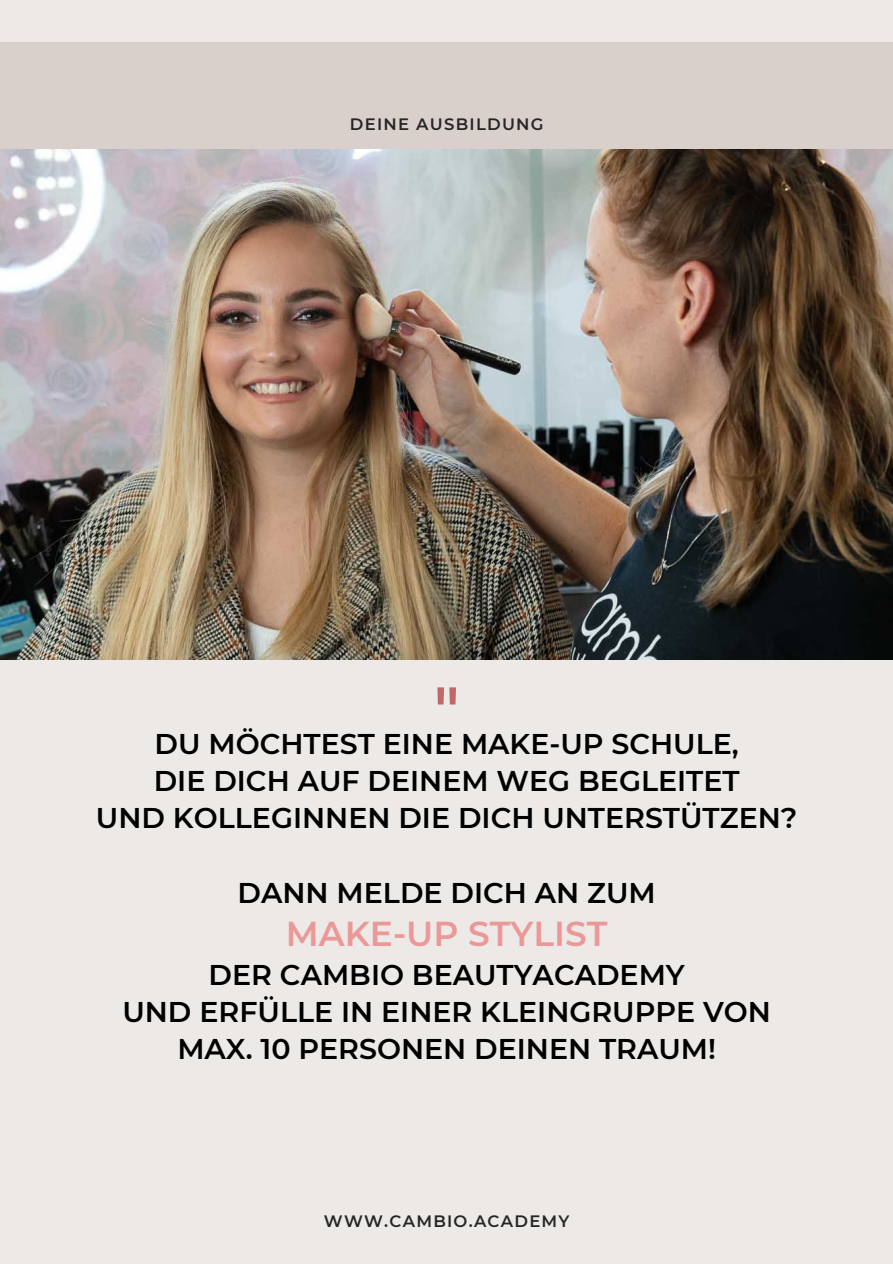
<style>
.page{position:relative;width:893px;height:1264px;background:#fff}
.page>*{position:absolute;margin:0;border:0;box-sizing:border-box;transform-origin:0 0}
.t1{font:600 61.8px "Montserrat";color:#bd6969}
.t2{font:600 34.5px "Montserrat";color:#eb9898}
.t3{font:600 28.5px/37.2px "Montserrat";color:#000;text-align:center}
.t4{font:600 16.5px "Montserrat";letter-spacing:.075em;color:#262626}
</style>
<div class="page">
<div style="left:0;top:0;width:892px;height:1263px;background:#ede9e6"></div>
<img style="left:0;top:149px;width:892px;height:511px">
<div style="left:0;top:43px;width:892px;height:106px;background:#d9d0cc"></div>
<p class="t4" style="left:350px;top:112px;width:195px">DEINE AUSBILDUNG</p>
<h1 class="t1" style="left:434px;top:665px;width:27px">"</h1>
<p class="t3" style="left:96px;top:724px;width:703px">DU MÖCHTEST EINE MAKE-UP SCHULE,<br>DIE DICH AUF DEINEM WEG BEGLEITET<br>UND KOLLEGINNEN DIE DICH UNTERSTÜTZEN?</p>
<p class="t3" style="left:237px;top:872px;width:419px">DANN MELDE DICH AN ZUM</p>
<p class="t2" style="left:286px;top:909px;width:323px">MAKE-UP STYLIST</p>
<p class="t3" style="left:122px;top:954px;width:650px">DER CAMBIO BEAUTYACADEMY<br>UND ERFÜLLE IN EINER KLEINGRUPPE VON<br>MAX. 10 PERSONEN DEINEN TRAUM!</p>
<p class="t4" style="left:324px;top:1209px;width:247px">WWW.CAMBIO.ACADEMY</p>
</div>
